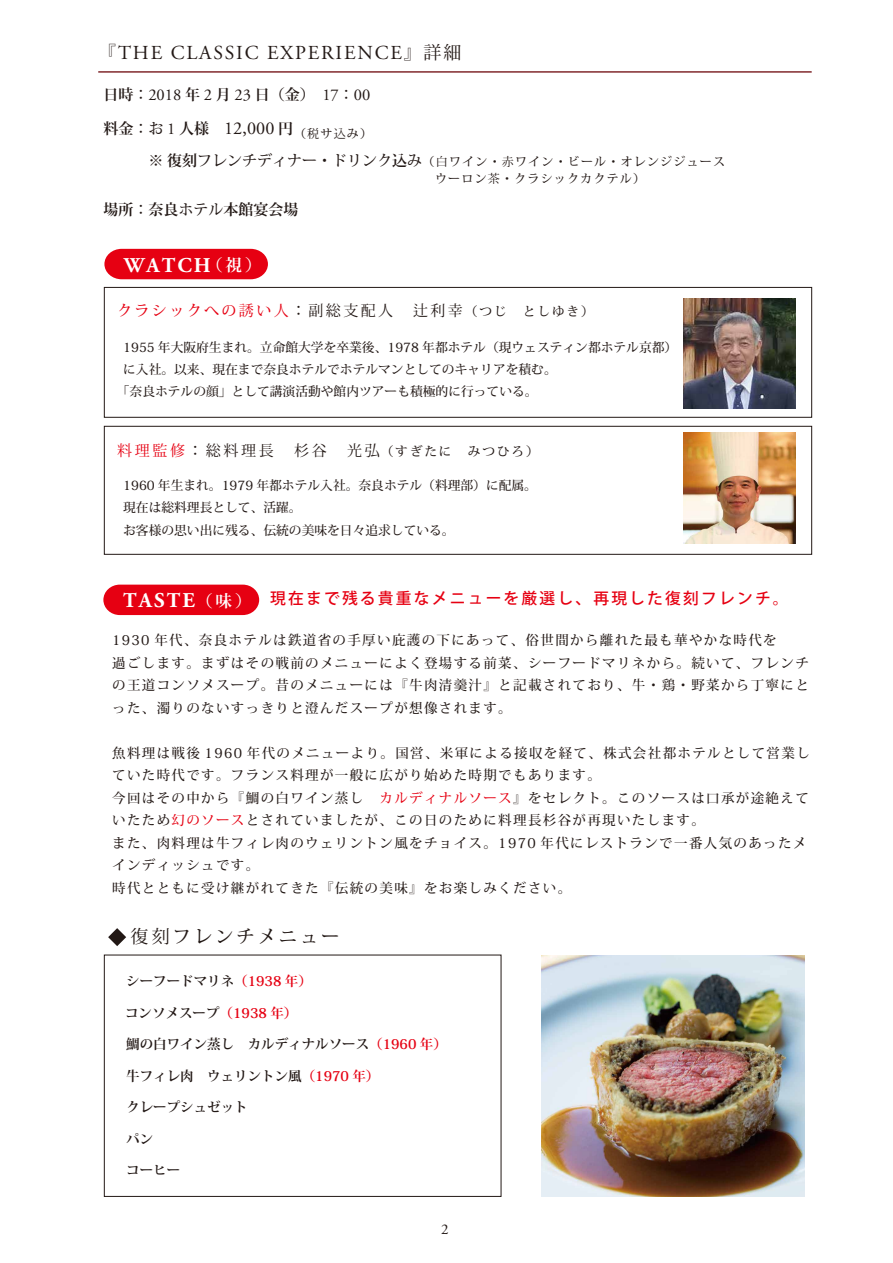
<style>
.page{position:relative;width:893px;height:1263px;background:#fff}
.page>*{position:absolute;margin:0;border:0;box-sizing:border-box;transform-origin:0 0}
.t1{font:700 21px "Adobe Garamond Pro";letter-spacing:.1em;color:#fff}
.t2{font:19.8px "Adobe Garamond Pro";letter-spacing:.09em;color:#221815}
.t3{font:500 18px "Koz Min Pr 6 N";letter-spacing:.18em;color:#221815}
.t4{font:16.5px "Adobe Garamond Pro";color:#221815}
.t5{font:500 15.75px "Koz Go Pr 6 N";letter-spacing:.14em;color:#e60012}
.t6{font:500 15px/32.2px "Koz Min Pr 6 N";color:#221815}
.t7{font:15px "Koz Min Pr 6 N";letter-spacing:.16em;color:#221815}
.t8{font:15px "Koz Min Pr 6 N";letter-spacing:.18em;color:#221815}
.t9{font:700 15px "Koz Min Pr 6 N";color:#221815}
.t10{font:14.85px "Adobe Garamond Pro";color:#221815}
.t11{font:500 13.5px/22.5px "Koz Min Pr 6 N";letter-spacing:.1em;color:#221815}
.t12{font:700 13.5px "Koz Min Pr 6 N";color:#221815}
.t13{font:500 12.75px/22.4px "Koz Min Pr 6 N";color:#221815}
.t14{font:500 12px/17.2px "Koz Min Pr 6 N";letter-spacing:.1em;color:#221815}
.s1{font-family:"Koz Min Pr 6 N";font-weight:500;font-size:18px}
.s2{font-family:"Koz Min Pr 6 N";font-size:18px}
.s3{font-family:"Koz Min Pr 6 N";font-weight:700;font-size:15px}
.s4{font-family:"Koz Min Pr 6 N";font-weight:500;font-size:15px}
.s5{font-weight:700}
.s6{font-family:"Adobe Garamond Pro";font-weight:400;font-size:16.5px}
.s7{font-family:"Adobe Garamond Pro";font-weight:400;font-size:18.15px}
.s8{font-family:"Adobe Garamond Pro";font-weight:400;font-size:19.8px}
.s9{font-weight:500}
.s10{font-weight:400}
.s11{font-family:"Koz Min Pr 6 N";font-weight:500;font-size:16.5px}
.s12{font-family:"Koz Min Pr 6 N";font-size:16.5px}
.s13{font-weight:500;color:#e60012}
.s14{color:#e60012}
.s15{font-weight:500;font-size:12.75px}
</style>
<div class="page">
<img style="left:542px;top:955px;width:263px;height:241px">
<div style="left:104px;top:426px;width:708px;height:128px;border:1px solid #221815"></div>
<div style="left:104px;top:287px;width:708px;height:130px;border:1px solid #221815"></div>
<svg style="left:108px;top:928px;width:18px;height:18px"></svg>
<hr style="left:98px;top:71px;width:714px;height:2px;background:#81292d">
<div style="left:104px;top:249px;width:164px;height:30px;background:#e60012"></div>
<div style="left:103px;top:585px;width:156px;height:30px;background:#e60012"></div>
<img style="left:684px;top:298px;width:112px;height:111px">
<img style="left:684px;top:432px;width:112px;height:111px">
<h2 class="t2" style="left:98px;top:41px;width:364px"><span class="s1">『</span>THE CLASSIC EXPERIENCE<span class="s1">』</span><span class="s2">詳細</span></h2>
<p class="t4" style="left:103px;top:85px;width:269px"><span class="s3">日時</span><span class="s4">：</span>2018 <span class="s3">年</span> 2 <span class="s3">月</span> 23 <span class="s3">日</span><span class="s4">（</span><span class="s3">金</span><span class="s4">）</span> 17<span class="s4">：</span>00</p>
<p class="t6" style="left:103px;top:112px;width:320px"><span class="s5">料金</span>：お <span class="s6">1</span> <span class="s5">人様　</span><span class="s7">12</span><span class="s8">,</span><span class="s7">000</span> <span class="s5">円<br>　　　</span>※ <span class="s5">復刻</span>フレンチディナー・ドリンク<span class="s5">込</span>み</p>
<p class="t9" style="left:103px;top:202px;width:197px">場所<span class="s9">：</span>奈良<span class="s9">ホテル</span>本館宴会場</p>
<p class="t14" style="left:294px;top:125px;width:80px">（<span class="s10">税</span>サ<span class="s10">込</span>み）</p>
<p class="t14" style="left:435px;top:153px;width:291px;text-indent:-12px">（<span class="s10">白</span>ワイン・<span class="s10">赤</span>ワイン・ビール・オレンジジュースウーロン<span class="s10">茶</span>・クラシックカクテル）</p>
<h1 class="t1" style="left:124px;top:253px;width:139px">WATCH<span class="s11">（</span><span class="s12">視</span><span class="s11">）</span></h1>
<p class="t7" style="left:117px;top:302px;width:391px"><span class="s13">クラシックへの</span><span class="s14">誘</span><span class="s13">い</span><span class="s14">人</span><span class="s9">：</span>副総支配人　辻利幸<span class="s15">（つじ</span></p>
<p class="t13" style="left:523px;top:300px;width:72px">としゆき）</p>
<p class="t13" style="left:123px;top:336px;width:556px">1955 年大阪府生まれ。立命館大学を卒業後、1978 年都ホテル（現ウェスティン都ホテル京都）</p>
<p class="t13" style="left:123px;top:359px;width:435px">に入社。以来、現在まで奈良ホテルでホテルマンとしてのキャリアを積む。</p>
<p class="t13" style="left:117px;top:381px;width:422px">「奈良ホテルの顔」として講演活動や館内ツアーも積極的に行っている。</p>
<p class="t8" style="left:117px;top:442px;width:264px"><span class="s14">料理監修</span><span class="s9">：</span>総料理長　杉谷　光弘</p>
<p class="t13" style="left:381px;top:441px;width:72px">（すぎたに</p>
<p class="t13" style="left:468px;top:441px;width:72px">みつひろ）</p>
<p class="t13" style="left:123px;top:475px;width:415px">1960 年生まれ。1979 年都ホテル入社。奈良ホテル（料理部）に配属。現在は総料理長として、活躍。<br>お客様の思い出に残る、伝統の美味を日々追求している。</p>
<h1 class="t1" style="left:123px;top:589px;width:130px">TASTE<span class="s11">（</span><span class="s12">味</span><span class="s11">）</span></h1>
<p class="t5" style="left:270px;top:590px;width:520px">現在まで残る貴重なメニューを厳選し、再現した復刻フレンチ。</p>
<p class="t11" style="left:112px;top:629px;width:698px">1930 年代、奈良ホテルは鉄道省の手厚い庇護の下にあって、俗世間から離れた最も華やかな時代を<br>過ごします。まずはその戦前のメニューによく登場する前菜、シーフードマリネから。続いて、フレンチの王道コンソメスープ。昔のメニューには『牛肉清羹汁』と記載されており、牛・鶏・野菜から丁寧にとった、濁りのないすっきりと澄んだスープが想像されます。</p>
<p class="t11" style="left:112px;top:742px;width:699px">魚料理は戦後 1960 年代のメニューより。国営、米軍による接収を経て、株式会社都ホテルとして営業していた時代です。フランス料理が一般に広がり始めた時期でもあります。<br>今回はその中から『鯛の白ワイン蒸し　<span class="s14">カルディナルソース</span>』をセレクト。このソースは口承が途絶えていたため<span class="s14">幻のソース</span>とされていましたが、この日のために料理長杉谷が再現いたします。<br>また、肉料理は牛フィレ肉のウェリントン風をチョイス。1970 年代にレストランで一番人気のあったメインディッシュです。<br>時代とともに受け継がれてきた『伝統の美味』をお楽しみください。</p>
<h3 class="t3" style="left:130px;top:926px;width:211px"><span class="s10">復刻</span>フレンチメニュー</h3>
<p class="t12" style="left:126px;top:973px;width:187px">シーフードマリネ<span class="s14">（1938 年）</span></p>
<p class="t12" style="left:125px;top:1005px;width:174px">コンソメスープ<span class="s14">（1938 年）</span></p>
<p class="t12" style="left:126px;top:1036px;width:322px">鯛の白ワイン蒸し　カルディナルソース<span class="s14">（1960 年）</span></p>
<p class="t12" style="left:126px;top:1068px;width:255px">牛フィレ肉　ウェリントン風<span class="s14">（1970 年）</span></p>
<p class="t12" style="left:126px;top:1099px;width:123px">クレープシュゼット</p>
<p class="t12" style="left:126px;top:1131px;width:28px">パン</p>
<p class="t12" style="left:126px;top:1162px;width:55px">コーヒー</p>
<p class="t10" style="left:441px;top:1220px;width:9px">2</p>
</div>
